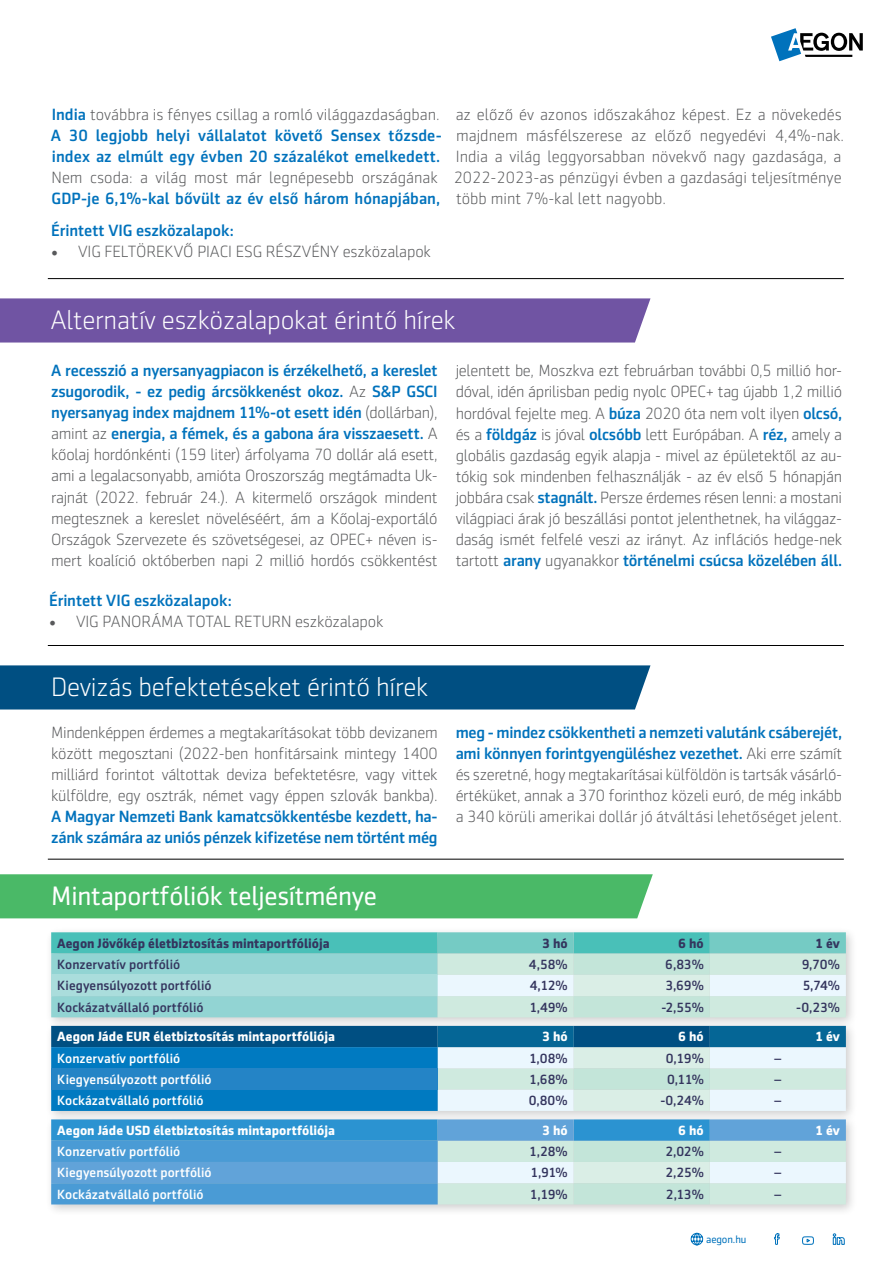
<style>
.page{position:relative;width:893px;height:1263px;background:#fff}
.page>*{position:absolute;margin:0;border:0;box-sizing:border-box;transform-origin:0 0}
.t1{font:300 27px "Sentico Sans DT";letter-spacing:-.01em;color:#fff}
.t2{font:27px "Sentico Sans DT";letter-spacing:-.01em;color:#fff}
.t3{font:300 16.5px/21px "Sentico Sans DT";color:#58595b;text-align:justify}
.t4{font:500 16.5px/21px "Sentico Sans DT";letter-spacing:-.005em;color:#0072bc}
.t5{font:500 13.5px "Sentico Sans DT";color:#34355e}
.t6{font:500 13.5px "Sentico Sans DT";color:#fff}
.t7{font:700 13.5px "Sentico Sans DT";color:#fff}
.t8{font:700 13.5px "Sentico Sans DT";color:#34355e}
.t9{font:10.8px "Sentico Sans DT";letter-spacing:-.01em;color:#0072bc}
.s1{font-weight:300;color:#58595b}
.s2{font-family:"Minion Pro";font-weight:400;font-size:18px}
.s3{font-weight:500;color:#0072bc}
</style>
<div class="page">
<svg style="left:771px;top:28px;width:92px;height:33px"></svg>
<svg style="left:802px;top:1237px;width:12px;height:8px"></svg>
<svg style="left:832px;top:1233px;width:13px;height:12px"></svg>
<svg style="left:774px;top:1233px;width:6px;height:12px"></svg>
<svg style="left:690px;top:1232px;width:14px;height:14px"></svg>
<div style="left:0;top:298px;width:650px;height:44px;background:#7054a3"></div>
<div style="left:0;top:665px;width:650px;height:44px;background:#004f82"></div>
<div style="left:0;top:874px;width:653px;height:44px;background:#4ab967"></div>
<div style="left:45px;top:926px;width:813px;height:291px;background:#000;opacity:.2"></div>
<svg style="left:51px;top:932px;width:795px;height:272px;background:#84bfd3"></svg>
<hr style="left:48px;top:859px;width:796px;height:1px;background:#000">
<hr style="left:48px;top:645px;width:796px;height:1px;background:#000">
<hr style="left:48px;top:278px;width:796px;height:1px;background:#000">
<p class="t4" style="left:51px;top:104px;width:392px">India <span class="s1">továbbra is fényes csillag a romló világgazdaságban.<br></span>A 30 legjobb helyi vállalatot követő Sensex tőzsde&shy;index az elmúlt egy évben 20 százalékot emelkedett.</p>
<p class="t3" style="left:52px;top:167px;width:388px">Nem csoda: a világ most már legnépesebb országának</p>
<p class="t4" style="left:52px;top:188px;width:390px">GDP-je 6,1%-kal bővült az év első három hónapjában,</p>
<p class="t4" style="left:51px;top:220px;width:184px">Érintett VIG eszközalapok:</p>
<p class="t3" style="left:51px;top:241px;width:381px"><span class="s2">•</span> VIG FELTÖREKVŐ PIACI ESG RÉSZVÉNY eszközalapok</p>
<p class="t3" style="left:454px;top:104px;width:392px;text-align:left">az előző év azonos időszakához képest. Ez a növekedés majdnem másfélszerese az előző negyedévi 4,4%-nak.<br>India a világ leggyorsabban növekvő nagy gazdasága, a 2022-2023-as pénzügyi évben a gazdasági teljesítménye több mint 7%-kal lett nagyobb.</p>
<h1 class="t1" style="left:50px;top:305px;width:407px">Alternatív eszközalapokat érintő hírek</h1>
<p class="t3" style="left:51px;top:360px;width:388px"><span class="s3">A recesszió a nyersanyagpiacon is érzékelhető, a kereslet zsugorodik, - ez pedig árcsökkenést okoz.</span> Az <span class="s3">S&amp;P GSCI nyersanyag index majdnem 11%-ot esett idén</span> (dollárban), amint az <span class="s3">energia, a fémek, és a gabona ára visszaesett.</span> A kőolaj hordónkénti (159 liter) árfolyama 70 dollár alá esett, ami a legalacsonyabb, amióta Oroszország megtámadta Uk&shy;rajnát (2022. február 24.). A kitermelő országok mindent megtesznek a kereslet növeléséért, ám a Kőolaj-exportáló Országok Szervezete és szövetségesei, az OPEC+ néven is&shy;mert koalíció októberben napi 2 millió hordós csökkentést</p>
<p class="t3" style="left:456px;top:361px;width:388px">jelentett be, Moszkva ezt februárban további 0,5 millió hor&shy;dóval, idén áprilisban pedig nyolc OPEC+ tag újabb 1,2 millió hordóval fejelte meg. A <span class="s3">búza</span> 2020 óta nem volt ilyen <span class="s3">olcsó, </span>és a <span class="s3">földgáz</span> is jóval <span class="s3">olcsóbb</span> lett Európában. A <span class="s3">réz,</span> amely a globális gazdaság egyik alapja - mivel az épületektől az au&shy;tókig sok mindenben felhasználják - az év első 5 hónapján jobbára csak <span class="s3">stagnált.</span> Persze érdemes résen lenni: a mostani világpiaci árak jó beszállási pontot jelenthetnek, ha világgaz&shy;daság ismét felfelé veszi az irányt. Az inflációs hedge-nek tartott <span class="s3">arany</span> ugyanakkor <span class="s3">történelmi csúcsa közelében áll.</span></p>
<p class="t4" style="left:49px;top:589px;width:184px">Érintett VIG eszközalapok:</p>
<p class="t3" style="left:49px;top:611px;width:336px"><span class="s2">•</span> VIG PANORÁMA TOTAL RETURN eszközalapok</p>
<h1 class="t1" style="left:51px;top:672px;width:379px">Devizás befektetéseket érintő hírek</h1>
<p class="t3" style="left:51px;top:722px;width:388px">Mindenképpen érdemes a megtakarításokat több devizanem között megosztani (2022-ben honfitársaink mintegy 1400 milliárd forintot váltottak deviza befektetésre, vagy vittek külföldre, egy osztrák, német vagy éppen szlovák bankba).</p>
<p class="t4" style="left:51px;top:806px;width:388px">A Magyar Nemzeti Bank kamatcsökkentésbe kezdett, ha&shy;zánk számára az uniós pénzek kifizetése nem történt még</p>
<p class="t3" style="left:456px;top:722px;width:388px"><span class="s3">meg - mindez csökkentheti a nemzeti valutánk csáberejét, ami könnyen forintgyengüléshez vezethet.</span> Aki erre számít és szeretné, hogy megtakarításai külföldön is tartsák vásárló&shy;értéküket, annak a 370 forinthoz közeli euró, de még inkább a 340 körüli amerikai dollár jó átváltási lehetőséget jelent.</p>
<h1 class="t2" style="left:51px;top:881px;width:327px">Mintaportfóliók teljesítménye</h1>
<p class="t8" style="left:57px;top:935px;width:274px">Aegon Jövőkép életbiztosítás mintaportfóliója</p>
<p class="t8" style="left:542px;top:935px;width:27px">3 hó</p>
<p class="t8" style="left:678px;top:935px;width:27px">6 hó</p>
<p class="t8" style="left:815px;top:935px;width:26px">1 év</p>
<p class="t5" style="left:57px;top:957px;width:125px">Konzervatív portfólió</p>
<p class="t5" style="left:529px;top:957px;width:40px">4,58%</p>
<p class="t5" style="left:665px;top:957px;width:40px">6,83%</p>
<p class="t5" style="left:802px;top:957px;width:40px">9,70%</p>
<p class="t5" style="left:57px;top:978px;width:156px">Kiegyensúlyozott portfólió</p>
<p class="t5" style="left:530px;top:978px;width:39px">4,12%</p>
<p class="t5" style="left:665px;top:978px;width:40px">3,69%</p>
<p class="t5" style="left:803px;top:978px;width:39px">5,74%</p>
<p class="t5" style="left:57px;top:999px;width:148px">Kockázatvállaló portfólió</p>
<p class="t5" style="left:529px;top:999px;width:40px">1,49%</p>
<p class="t5" style="left:661px;top:999px;width:44px">-2,55%</p>
<p class="t5" style="left:796px;top:999px;width:45px">-0,23%</p>
<p class="t7" style="left:57px;top:1029px;width:279px">Aegon Jáde EUR életbiztosítás mintaportfóliója</p>
<p class="t7" style="left:542px;top:1029px;width:27px">3 hó</p>
<p class="t7" style="left:678px;top:1029px;width:27px">6 hó</p>
<p class="t7" style="left:815px;top:1029px;width:26px">1 év</p>
<p class="t6" style="left:57px;top:1050px;width:125px">Konzervatív portfólió</p>
<p class="t5" style="left:529px;top:1050px;width:40px">1,08%</p>
<p class="t5" style="left:666px;top:1050px;width:39px">0,19%</p>
<p class="t5" style="left:774px;top:1050px;width:8px">–</p>
<p class="t6" style="left:57px;top:1072px;width:156px">Kiegyensúlyozott portfólió</p>
<p class="t5" style="left:529px;top:1072px;width:40px">1,68%</p>
<p class="t5" style="left:667px;top:1072px;width:38px">0,11%</p>
<p class="t5" style="left:774px;top:1072px;width:8px">–</p>
<p class="t6" style="left:57px;top:1093px;width:148px">Kockázatvállaló portfólió</p>
<p class="t5" style="left:529px;top:1093px;width:41px">0,80%</p>
<p class="t5" style="left:660px;top:1093px;width:45px">-0,24%</p>
<p class="t5" style="left:774px;top:1093px;width:8px">–</p>
<p class="t7" style="left:57px;top:1122px;width:279px">Aegon Jáde USD életbiztosítás mintaportfóliója</p>
<p class="t7" style="left:542px;top:1122px;width:27px">3 hó</p>
<p class="t7" style="left:678px;top:1122px;width:27px">6 hó</p>
<p class="t7" style="left:815px;top:1122px;width:26px">1 év</p>
<p class="t6" style="left:57px;top:1144px;width:125px">Konzervatív portfólió</p>
<p class="t5" style="left:529px;top:1144px;width:40px">1,28%</p>
<p class="t5" style="left:665px;top:1144px;width:40px">2,02%</p>
<p class="t5" style="left:774px;top:1144px;width:8px">–</p>
<p class="t6" style="left:57px;top:1165px;width:156px">Kiegyensúlyozott portfólió</p>
<p class="t5" style="left:530px;top:1165px;width:39px">1,91%</p>
<p class="t5" style="left:665px;top:1165px;width:40px">2,25%</p>
<p class="t5" style="left:774px;top:1165px;width:8px">–</p>
<p class="t6" style="left:57px;top:1186px;width:148px">Kockázatvállaló portfólió</p>
<p class="t5" style="left:530px;top:1186px;width:39px">1,19%</p>
<p class="t5" style="left:666px;top:1186px;width:39px">2,13%</p>
<p class="t5" style="left:774px;top:1186px;width:8px">–</p>
<p class="t9" style="left:706px;top:1233px;width:42px">aegon.hu</p>
</div>
